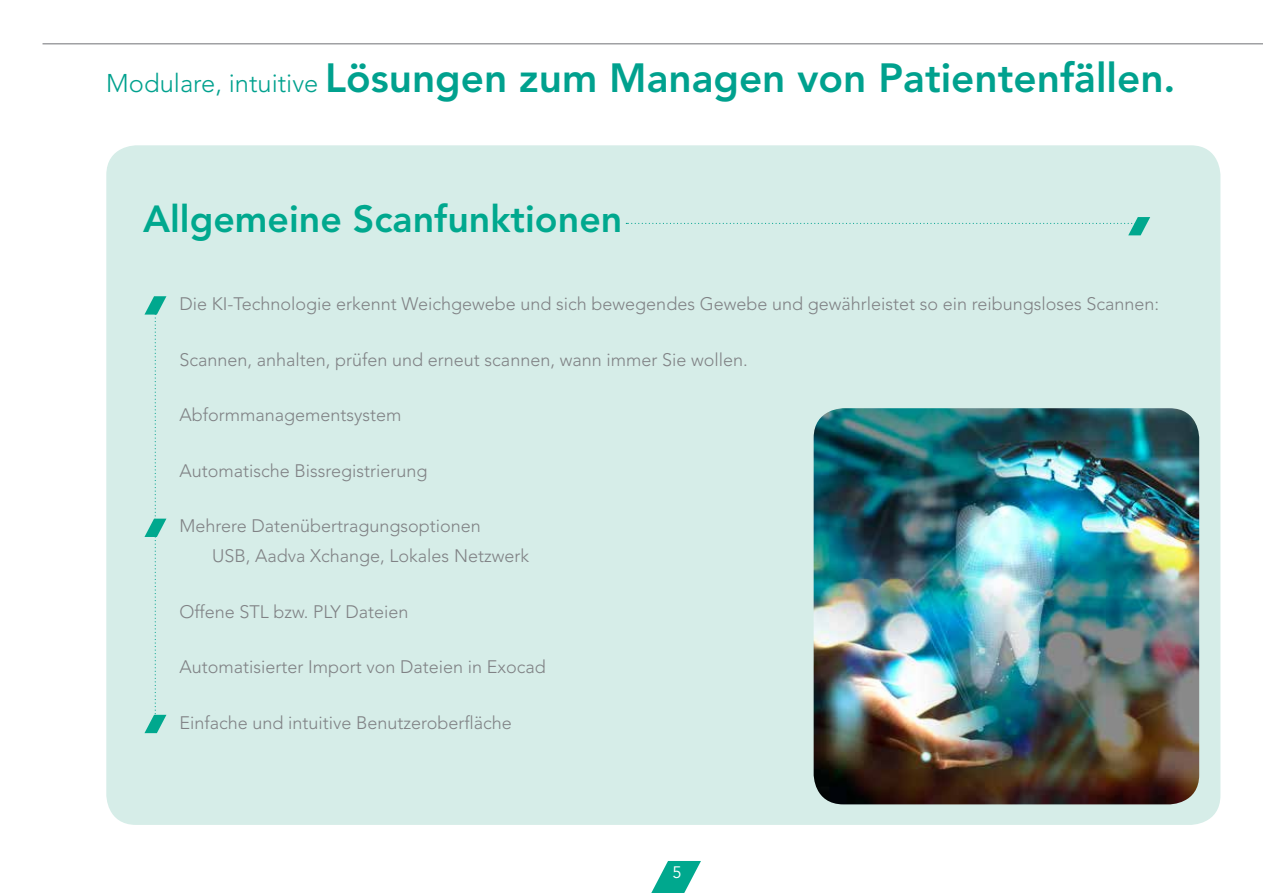
<style>
.page{position:relative;width:1263px;height:893px;background:#fff}
.page>*{position:absolute;margin:0;border:0;box-sizing:border-box;transform-origin:0 0}
.t1{font:800 40.5px "Avenir LT Std";color:#00a18e}
.t2{font:800 37.5px "Avenir LT Std";color:#00a88e}
.t3{font:300 18px/30px "Avenir LT Std";color:#808285}
.t4{font:16.5px "Avenir LT Std";color:#fff}
.s1{font-weight:300;font-size:25.5px}
</style>
<div class="page">
<svg style="left:42px;top:43px;width:1221px;height:2px;background:#b6b7b9"></svg>
<div style="left:106px;top:145px;width:1114px;height:680px;background:#d6ede8;border-radius:30px"></div>
<svg style="left:651px;top:861px;width:50px;height:32px"></svg>
<svg style="left:144px;top:296px;width:22px;height:437px"></svg>
<svg style="left:626px;top:217px;width:524px;height:18px"></svg>
<img style="left:814px;top:408px;width:385px;height:396px">
<h1 class="t1" style="left:106px;top:54px;width:1071px"><span class="s1">Modulare, intuitive</span> Lösungen zum Managen von Patientenfällen.</h1>
<h2 class="t2" style="left:143px;top:197px;width:481px">Allgemeine Scanfunktionen</h2>
<p class="t3" style="left:179px;top:289px;width:981px">Die KI-Technologie erkennt Weichgewebe und sich bewegendes Gewebe und gewährleistet so ein reibungsloses Scannen:</p>
<p class="t3" style="left:179px;top:345px;width:570px">Scannen, anhalten, prüfen und erneut scannen, wann immer Sie wollen.</p>
<p class="t3" style="left:179px;top:400px;width:224px">Abformmanagementsystem</p>
<p class="t3" style="left:179px;top:456px;width:250px">Automatische Bissregistrierung</p>
<p class="t3" style="left:212px;top:511px;width:318px;text-indent:-33px">Mehrere Datenübertragungsoptionen<br>USB, Aadva Xchange, Lokales Netzwerk</p>
<p class="t3" style="left:179px;top:596px;width:231px">Offene STL bzw. PLY Dateien</p>
<p class="t3" style="left:179px;top:652px;width:368px">Automatisierter Import von Dateien in Exocad</p>
<p class="t3" style="left:179px;top:707px;width:334px">Einfache und intuitive Benutzeroberfläche</p>
<p class="t4" style="left:672px;top:863px;width:11px">5</p>
</div>
